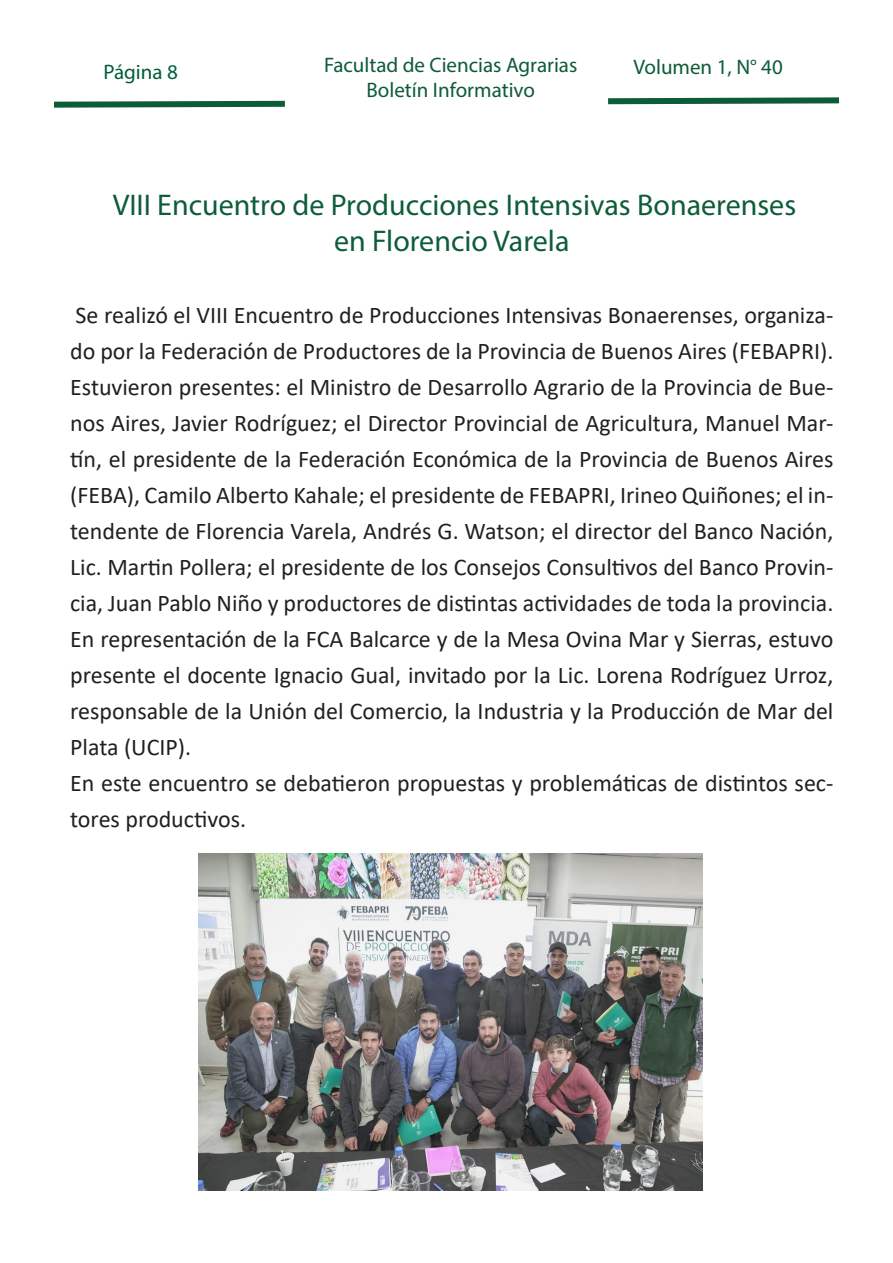
<style>
.page{position:relative;width:893px;height:1263px;background:#fff}
.page>*{position:absolute;margin:0;border:0;box-sizing:border-box;transform-origin:0 0}
.t1{font:30px "Myriad Pro";color:#0d5d39}
.t2{font:24px/36px "Calibri";color:#231f20}
.t3{font:21px "Myriad Pro";color:#0d5c38}
.t4{font:21px "Myriad Pro";color:#005d38}
</style>
<div class="page">
<svg style="left:54px;top:100px;width:231px;height:8px;background:#498469"></svg>
<svg style="left:608px;top:97px;width:231px;height:8px;background:#498469"></svg>
<img style="left:199px;top:854px;width:503px;height:337px">
<p class="t4" style="left:104px;top:59px;width:76px">Página 8</p>
<p class="t3" style="left:324px;top:52px;width:255px">Facultad de Ciencias Agrarias</p>
<p class="t3" style="left:366px;top:77px;width:170px">Boletín Informativo</p>
<p class="t3" style="left:633px;top:54px;width:151px">Volumen 1, N° 40</p>
<p class="t1" style="left:113px;top:186px;width:685px">VIII Encuentro de Producciones Intensivas Bonaerenses</p>
<p class="t1" style="left:334px;top:222px;width:237px">en Florencio Varela</p>
<p class="t2" style="left:70px;top:296px;width:765px">Se realizó el VIII Encuentro de Producciones Intensivas Bonaerenses, organiza&shy;do por la Federación de Productores de la Provincia de Buenos Aires (FEBAPRI).</p>
<p class="t2" style="left:70px;top:368px;width:765px;text-align:justify">Estuvieron presentes: el Ministro de Desarrollo Agrario de la Provincia de Bue&shy;nos Aires, Javier Rodríguez; el Director Provincial de Agricultura, Manuel Mar&shy;tín, el presidente de la Federación Económica de la Provincia de Buenos Aires (FEBA), Camilo Alberto Kahale; el presidente de FEBAPRI, Irineo Quiñones; el in&shy;tendente de Florencia Varela, Andrés G. Watson; el director del Banco Nación, Lic. Martin Pollera; el presidente de los Consejos Consultivos del Banco Provin&shy;cia, Juan Pablo Niño y productores de distintas actividades de toda la provincia.</p>
<p class="t2" style="left:70px;top:620px;width:765px;text-align:justify">En representación de la FCA Balcarce y de la Mesa Ovina Mar y Sierras, estuvo presente el docente Ignacio Gual, invitado por la Lic. Lorena Rodríguez Urroz, responsable de la Unión del Comercio, la Industria y la Producción de Mar del Plata (UCIP).</p>
<p class="t2" style="left:70px;top:764px;width:765px">En este encuentro se debatieron propuestas y problemáticas de distintos sec&shy;tores productivos.</p>
</div>
